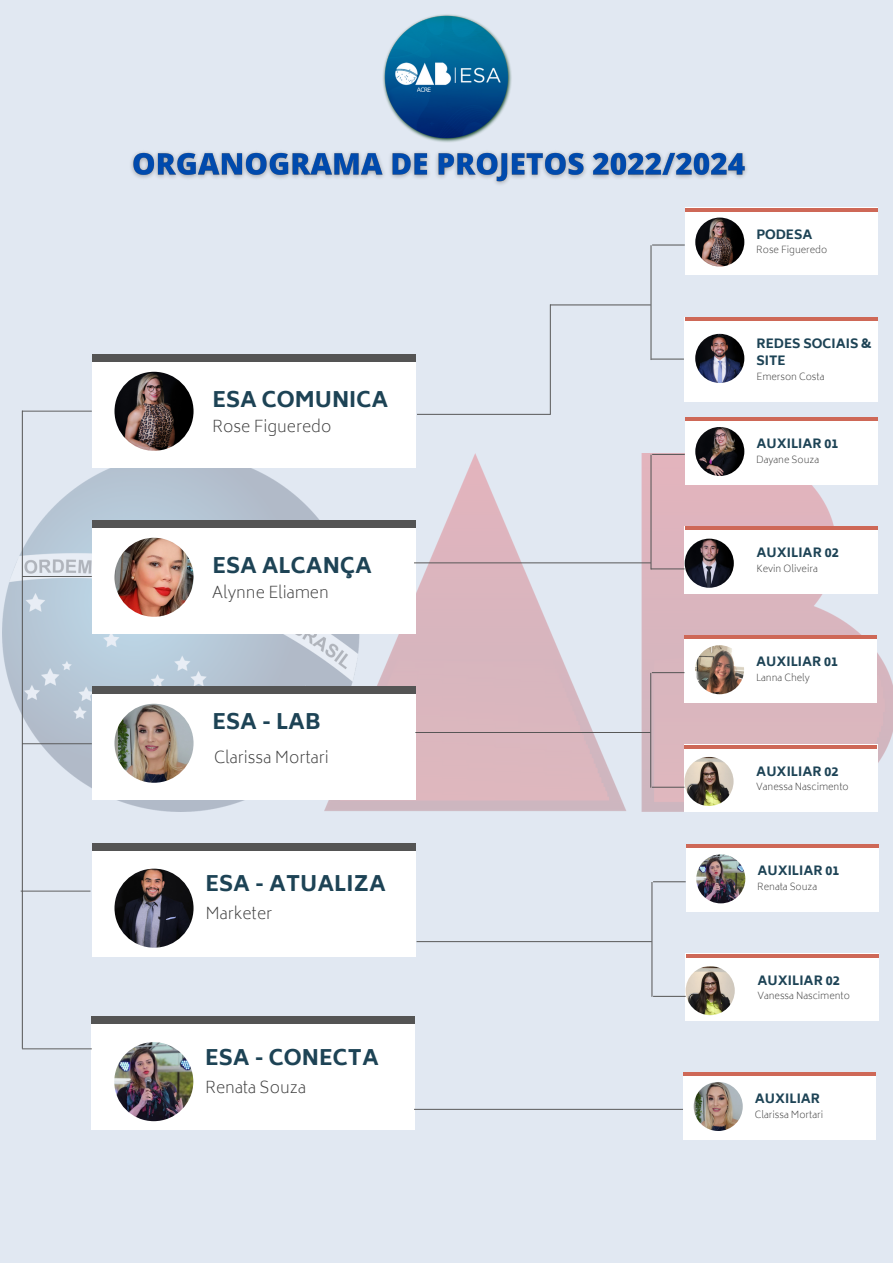
<style>
.page{position:relative;width:893px;height:1263px;background:#e1e8f2}
.page>*{position:absolute;margin:0;border:0;box-sizing:border-box;transform-origin:0 0}
.t1{font:800 21.23px "Biryani";color:#1d4355}
.t2{font:200 15.9px "Biryani";color:#404040}
.t3{font:800 12.67px/17.4px "Biryani";color:#1d4355}
.t4{font:800 12.6px "Biryani";color:#1d4355}
.t5{font:200 9.52px "Biryani";color:#404040}
.t6{font:200 9.45px "Biryani";color:#404040}
</style>
<div class="page">
<img style="left:2px;top:453px;width:891px;height:358px">
<div style="left:92px;top:355px;width:323px;height:113px;background:#fff"></div>
<div style="left:92px;top:521px;width:323px;height:113px;background:#fff"></div>
<div style="left:92px;top:687px;width:323px;height:113px;background:#fff"></div>
<div style="left:92px;top:355px;width:323px;height:7px;background:#545454"></div>
<div style="left:92px;top:521px;width:323px;height:7px;background:#545454"></div>
<div style="left:92px;top:687px;width:323px;height:7px;background:#545454"></div>
<img style="left:114px;top:372px;width:79px;height:79px;border-radius:50%">
<img style="left:114px;top:538px;width:79px;height:79px;border-radius:50%">
<img style="left:114px;top:704px;width:79px;height:79px;border-radius:50%">
<hr style="left:22px;top:411px;width:1px;height:637px;background:#545454">
<hr style="left:22px;top:411px;width:70px;height:1px;background:#545454">
<hr style="left:22px;top:576px;width:70px;height:1px;background:#545454">
<hr style="left:22px;top:743px;width:70px;height:1px;background:#545454">
<div style="left:92px;top:843px;width:323px;height:113px;background:#fff"></div>
<div style="left:92px;top:843px;width:323px;height:7px;background:#545454"></div>
<img style="left:114px;top:869px;width:79px;height:79px;border-radius:50%">
<hr style="left:21px;top:891px;width:69px;height:1px;background:#545454">
<img style="left:370px;top:0;width:153px;height:153px;border-radius:50%">
<div style="left:684px;top:208px;width:193px;height:67px;background:#fff"></div>
<hr style="left:685px;top:208px;width:192px;height:4px;background:#ce6857">
<hr style="left:550px;top:305px;width:101px;height:1px;background:#545454">
<img style="left:695px;top:218px;width:49px;height:49px;border-radius:50%">
<div style="left:684px;top:317px;width:193px;height:85px;background:#fff"></div>
<hr style="left:685px;top:317px;width:192px;height:4px;background:#ce6857">
<img style="left:695px;top:334px;width:49px;height:49px;border-radius:50%">
<div style="left:92px;top:1017px;width:323px;height:113px;background:#fff"></div>
<div style="left:92px;top:1017px;width:323px;height:7px;background:#545454"></div>
<img style="left:114px;top:1042px;width:79px;height:79px;border-radius:50%">
<hr style="left:22px;top:1048px;width:70px;height:1px;background:#545454">
<hr style="left:652px;top:245px;width:33px;height:1px;background:#545454">
<hr style="left:651px;top:359px;width:33px;height:1px;background:#545454">
<hr style="left:651px;top:245px;width:1px;height:115px;background:#545454">
<div style="left:684px;top:417px;width:193px;height:67px;background:#fff"></div>
<hr style="left:685px;top:417px;width:192px;height:4px;background:#ce6857">
<hr style="left:414px;top:563px;width:237px;height:1px;background:#545454">
<img style="left:695px;top:427px;width:49px;height:49px;border-radius:50%">
<div style="left:684px;top:526px;width:193px;height:68px;background:#fff"></div>
<hr style="left:685px;top:526px;width:192px;height:4px;background:#ce6857">
<img style="left:684px;top:539px;width:50px;height:49px;border-radius:50%">
<hr style="left:652px;top:454px;width:33px;height:1px;background:#545454">
<hr style="left:651px;top:569px;width:33px;height:1px;background:#545454">
<hr style="left:651px;top:455px;width:1px;height:114px;background:#545454">
<div style="left:684px;top:635px;width:193px;height:67px;background:#fff"></div>
<hr style="left:684px;top:635px;width:193px;height:4px;background:#ce6857">
<hr style="left:415px;top:732px;width:235px;height:1px;background:#545454">
<img style="left:695px;top:645px;width:49px;height:49px;border-radius:50%">
<div style="left:684px;top:744px;width:193px;height:68px;background:#fff"></div>
<svg style="left:684px;top:745px;width:193px;height:3px"></svg>
<img style="left:684px;top:757px;width:49px;height:49px;border-radius:50%">
<hr style="left:652px;top:672px;width:32px;height:1px;background:#545454">
<hr style="left:652px;top:787px;width:32px;height:1px;background:#545454">
<hr style="left:650px;top:673px;width:1px;height:115px;background:#545454">
<hr style="left:550px;top:304px;width:1px;height:111px;background:#545454">
<hr style="left:417px;top:414px;width:133px;height:1px;background:#545454">
<div style="left:685px;top:844px;width:193px;height:67px;background:#fff"></div>
<hr style="left:686px;top:844px;width:192px;height:4px;background:#ce6857">
<hr style="left:416px;top:941px;width:236px;height:1px;background:#545454">
<img style="left:696px;top:854px;width:49px;height:49px;border-radius:50%">
<div style="left:685px;top:954px;width:193px;height:67px;background:#fff"></div>
<hr style="left:686px;top:954px;width:192px;height:4px;background:#ce6857">
<img style="left:685px;top:966px;width:50px;height:49px;border-radius:50%">
<hr style="left:653px;top:881px;width:32px;height:1px;background:#545454">
<hr style="left:653px;top:996px;width:32px;height:1px;background:#545454">
<hr style="left:651px;top:882px;width:1px;height:115px;background:#545454">
<div style="left:683px;top:1072px;width:193px;height:67px;background:#fff"></div>
<hr style="left:683px;top:1072px;width:192px;height:4px;background:#ce6857">
<img style="left:693px;top:1082px;width:50px;height:49px;border-radius:50%">
<hr style="left:414px;top:1109px;width:269px;height:1px;background:#545454">
<img style="left:131px;top:136px;width:616px;height:49px">
<h1 class="t1" style="left:212px;top:387px;width:177px">ESA COMUNICA</h1>
<h2 class="t2" style="left:212px;top:417px;width:121px">Rose Figueredo</h2>
<h1 class="t1" style="left:212px;top:553px;width:161px">ESA ALCANÇA</h1>
<h2 class="t2" style="left:212px;top:583px;width:118px">Alynne Eliamen</h2>
<h1 class="t1" style="left:212px;top:709px;width:110px">ESA - LAB</h1>
<h2 class="t2" style="left:214px;top:748px;width:116px">Clarissa Mortari</h2>
<h1 class="t1" style="left:205px;top:872px;width:182px">ESA - ATUALIZA</h1>
<h2 class="t2" style="left:205px;top:904px;width:68px">Marketer</h2>
<h1 class="t1" style="left:205px;top:1045px;width:175px">ESA - CONECTA</h1>
<h2 class="t2" style="left:205px;top:1078px;width:102px">Renata Souza</h2>
<h3 class="t4" style="left:756px;top:227px;width:58px">PODESA</h3>
<p class="t6" style="left:756px;top:244px;width:72px">Rose Figueredo</p>
<h3 class="t3" style="left:756px;top:335px;width:116px">REDES SOCIAIS &amp;<br>SITE</h3>
<p class="t5" style="left:756px;top:371px;width:70px">Emerson Costa</p>
<h3 class="t4" style="left:756px;top:436px;width:84px">AUXILIAR 01</h3>
<p class="t6" style="left:756px;top:454px;width:64px">Dayane Souza</p>
<h3 class="t3" style="left:756px;top:544px;width:84px">AUXILIAR 02</h3>
<p class="t5" style="left:756px;top:563px;width:63px">Kevin Oliveira</p>
<h3 class="t4" style="left:756px;top:654px;width:84px">AUXILIAR 01</h3>
<p class="t6" style="left:756px;top:672px;width:55px">Lanna Chely</p>
<h3 class="t3" style="left:756px;top:762px;width:84px">AUXILIAR 02</h3>
<p class="t5" style="left:756px;top:781px;width:94px">Vanessa Nascimento</p>
<h3 class="t4" style="left:757px;top:864px;width:84px">AUXILIAR 01</h3>
<p class="t6" style="left:757px;top:881px;width:61px">Renata Souza</p>
<h3 class="t3" style="left:757px;top:972px;width:84px">AUXILIAR 02</h3>
<p class="t5" style="left:757px;top:990px;width:94px">Vanessa Nascimento</p>
<h3 class="t4" style="left:755px;top:1091px;width:67px">AUXILIAR</h3>
<p class="t6" style="left:754px;top:1109px;width:70px">Clarissa Mortari</p>
</div>
